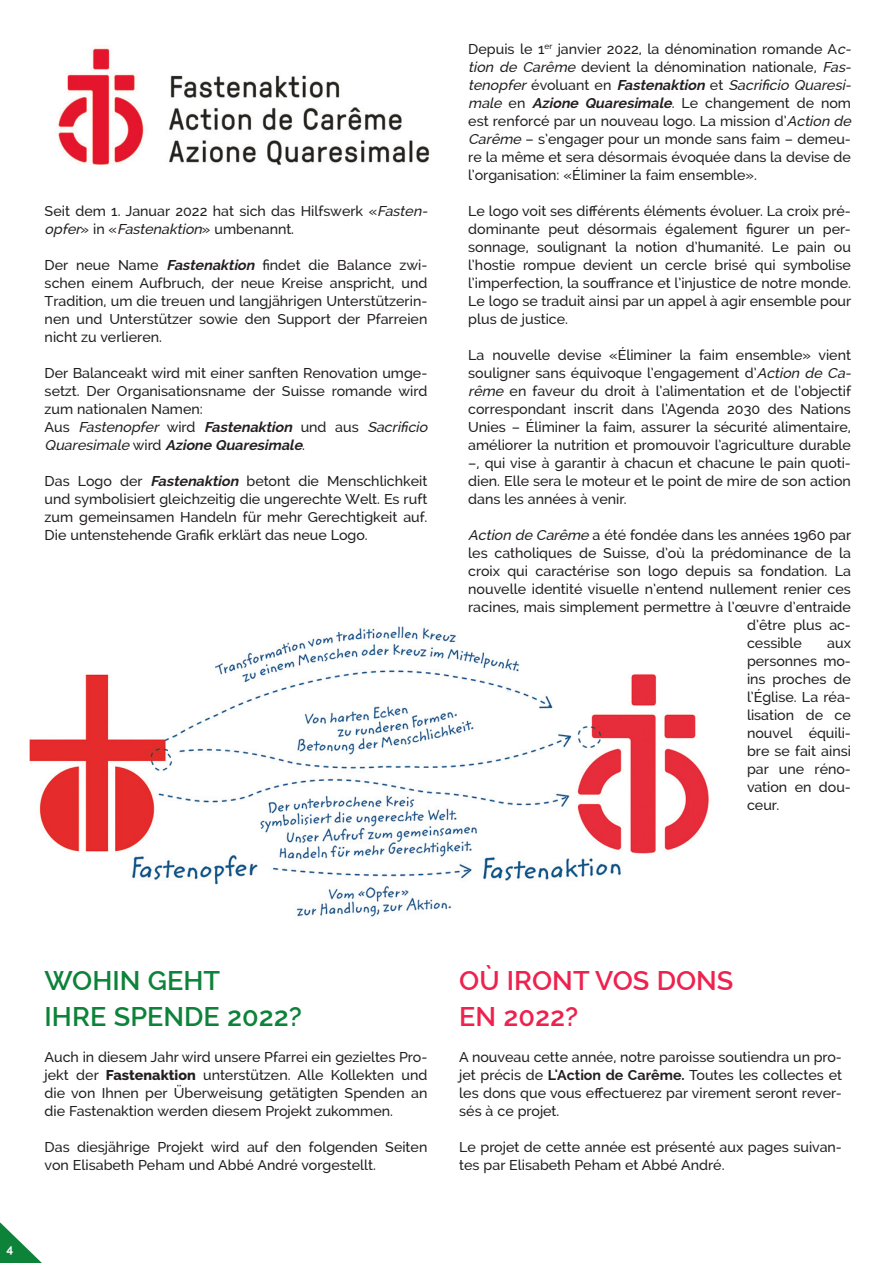
<style>
.page{position:relative;width:893px;height:1263px;background:#fff}
.page>*{position:absolute;margin:0;border:0;box-sizing:border-box;transform-origin:0 0}
.Texte_base{font:600 27px "Raleway";color:#0d8239}
.Texte_base-2{font:600 27px "Raleway";color:#ed224e}
.Texte_base-3{font:500 14.25px/18px "Raleway";color:#231f20;text-align:justify}
.Texte_base-4{font:italic 500 14.25px/18px "Raleway";color:#231f20}
.t1{font:700 12px "Raleway";color:#fff}
.s1{font-style:italic}
.s2{font-weight:700;font-style:italic}
.s3{font-style:normal}
.s4{font-weight:700}
.s5{font-weight:800}
</style>
<div class="page">
<svg style="left:0;top:1222px;width:42px;height:41px"></svg>
<img style="left:30px;top:626px;width:679px;height:291px">
<img style="left:58px;top:48px;width:372px;height:117px">
<p class="Texte_base-3" style="left:45px;top:202px;width:388px">Seit dem 1. Januar 2022 hat sich das Hilfswerk «<span class="s1">Fasten&shy;opfer</span>» i n « <span class="s1">Fastenaktion</span>» u m b e n a n n t .</p>
<p class="Texte_base-3" style="left:45px;top:256px;width:384px">Der neue Name <span class="s2">Fastenaktion</span> findet die Balance zwi&shy;schen einem Aufbruch, der neue Kreise anspricht, und Tradition, um die treuen und langjährigen Unterstützerin&shy;nen und Unterstützer sowie den Support der Pfarreien nicht zu verlieren.</p>
<p class="Texte_base-3" style="left:45px;top:364px;width:384px">Der Balanceakt wird mit einer sanften Renovation umge&shy;setzt. Der Organisationsname der Suisse romande wird zum nationalen Namen:</p>
<p class="Texte_base-4" style="left:45px;top:418px;width:388px"><span class="s3">A u s</span> Fastenopfer <span class="s3">w i r d</span> <span class="s4">Fastenaktion</span> <span class="s3">u n d a u s</span> Sacrificio<br>Quaresimale <span class="s3">w i r d</span> <span class="s4">Azione Quaresimale</span><span class="s3">.</span></p>
<p class="Texte_base-3" style="left:45px;top:472px;width:384px">Das Logo der <span class="s2">Fastenaktion</span> betont die Menschlichkeit und symbolisiert gleichzeitig die ungerechte Welt. Es ruft zum gemeinsamen Handeln für mehr Gerechtigkeit auf.<br>Die untenstehende Grafik erklärt das neue Logo.</p>
<p class="Texte_base-3" style="left:468px;top:40px;width:388px;text-align:left">Depuis le 1<sup>er</sup> janvier 2022, la dénomination romande A<span class="s1">c&shy;tion de Carême</span> devient la dénomination nationale, <span class="s1">Fas&shy;tenopfer</span> é v o l u a n t e n <span class="s2">Fastenaktion</span> e t <span class="s1">Sacrificio Quaresi&shy;male</span> e n <span class="s2">Azione Quaresimale</span>. L e c h a n g e m e n t d e n o m est renforcé par un nouveau logo. La mission d’<span class="s1">Action de Carême</span> – s’engager pour un monde sans faim – demeu&shy;re la même et sera désormais évoquée dans la devise de l’organisation: «Éliminer la faim ensemble».</p>
<p class="Texte_base-3" style="left:468px;top:202px;width:385px">Le logo voit ses différents éléments évoluer. La croix pré&shy;dominante peut désormais également figurer un per&shy;sonnage, soulignant la notion d’humanité. Le pain ou l’hostie rompue devient un cercle brisé qui symbolise l’imperfection, la souffrance et l’injustice de notre monde.<br>Le logo se traduit ainsi par un appel à agir ensemble pour plus de justice.</p>
<p class="Texte_base-3" style="left:468px;top:346px;width:388px;text-align:left">La nouvelle devise «Éliminer la faim ensemble» vient souligner sans équivoque l’engagement d’<span class="s1">Action de Ca&shy;rême</span> en faveur du droit à l’alimentation et de l’objectif correspondant inscrit dans l’Agenda 2030 des Nations Unies – Éliminer la faim, assurer la sécurité alimentaire, améliorer la nutrition et promouvoir l’agriculture durable –, qui vise à garantir à chacun et chacune le pain quoti&shy;dien. Elle sera le moteur et le point de mire de son action dans les années à venir.</p>
<p class="Texte_base-3" style="left:468px;top:526px;width:384px"><span class="s1">Action de Carême</span> a été fondée dans les années 1960 par</p>
<p class="Texte_base-3" style="left:468px;top:544px;width:384px">les catholiques de Suisse, d’où la prédominance de la</p>
<p class="Texte_base-3" style="left:468px;top:562px;width:384px">croix qui caractérise son logo depuis sa fondation. La</p>
<p class="Texte_base-3" style="left:468px;top:580px;width:384px">nouvelle identité visuelle n’entend nullement renier ces</p>
<p class="Texte_base-3" style="left:468px;top:598px;width:384px">racines, mais simplement permettre à l’œuvre d’entraide</p>
<p class="Texte_base-3" style="left:747px;top:616px;width:105px">d’être plus ac-</p>
<p class="Texte_base-3" style="left:747px;top:634px;width:56px">cessible</p>
<p class="Texte_base-3" style="left:747px;top:634px;width:105px;text-indent:80px">aux personnes mo&shy;ins proches de l’Église. La réa&shy;lisation de ce nouvel équili&shy;bre se fait ainsi par une réno&shy;vation en dou&shy;ceur.</p>
<p class="t1" style="left:6px;top:1242px;width:8px">4</p>
<p class="Texte_base" style="left:45px;top:965px;width:177px">WOHIN GEHT</p>
<p class="Texte_base" style="left:45px;top:1001px;width:259px">IHRE SPENDE 2022?</p>
<p class="Texte_base-3" style="left:45px;top:1048px;width:384px">Auch in diesem Jahr wird unsere Pfarrei ein gezieltes Pro&shy;jekt der <span class="s5">Fastenaktion</span> unterstützen. Alle Kollekten und die von Ihnen per Überweisung getätigten Spenden an die Fastenaktion werden diesem Projekt zukommen.</p>
<p class="Texte_base-3" style="left:45px;top:1138px;width:384px">Das diesjährige Projekt wird auf den folgenden Seiten von Elisabeth Peham und Abbé André vorgestellt.</p>
<p class="Texte_base-2" style="left:459px;top:965px;width:276px">OÙ IRONT VOS DONS</p>
<p class="Texte_base-2" style="left:459px;top:1001px;width:121px">EN 2022?</p>
<p class="Texte_base-3" style="left:459px;top:1048px;width:384px">A nouveau cette année, notre paroisse soutiendra un pro&shy;jet précis de <span class="s4">L'Action de Carême.</span> Toutes les collectes et les dons que vous effectuerez par virement seront rever&shy;sés à ce projet.</p>
<p class="Texte_base-3" style="left:459px;top:1138px;width:384px">Le projet de cette année est présenté aux pages suivan&shy;tes par Elisabeth Peham et Abbé André.</p>
</div>
